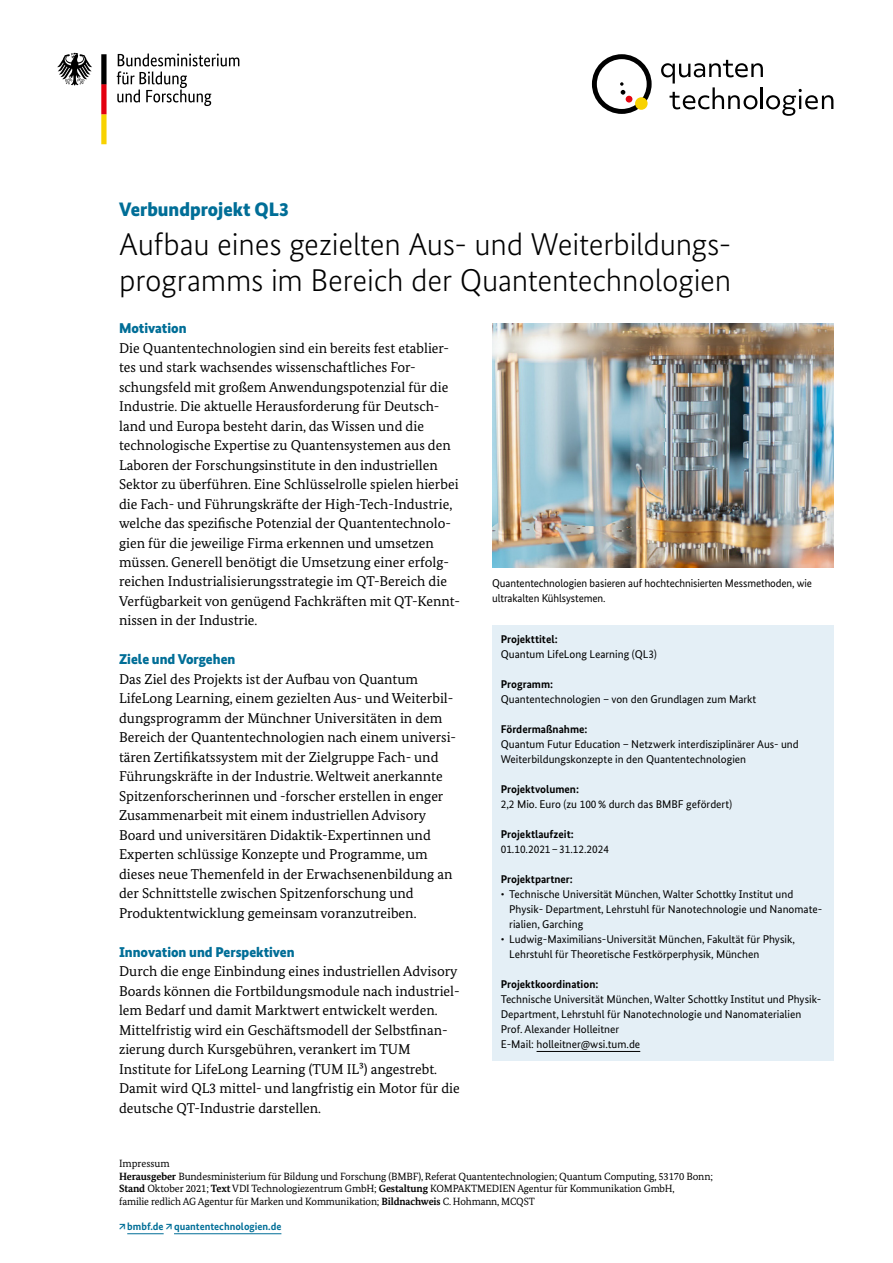
<style>
.page{position:relative;width:893px;height:1263px;background:#fff}
.page>*{position:absolute;margin:0;border:0;box-sizing:border-box;transform-origin:0 0}
.H1_Headline_schwarz{font:300 31.5px/36px "Bundes Sans";letter-spacing:-.01em;color:#000}
.P_Subheadline{font:900 19.5px "Bundes Sans";color:#006e97}
.P_Fliess{font:14.25px/19.5px "Bundes Serif";color:#000}
.H2_Headline{font:900 14.25px "Bundes Sans";color:#006e97}
.H2_Kasten_Head{font:11.25px/15px "Bundes Sans";color:#000}
.LI_Aufzählung{font:11.25px/15px "Bundes Sans";color:#000}
.P_Kasten{font:11.25px/15px "Bundes Sans";color:#000}
.BU_Caption{font:11.25px/15px "Bundes Sans";letter-spacing:-.01em;color:#000}
.H2_Kasten_Head-2{font:700 11.25px "Bundes Sans";color:#000}
.P_Impressum{font:10.5px/12.6px "Bundes Serif";letter-spacing:-.01em;color:#000}
.URL{font:700 10.5px "Bundes Sans";color:#006e97}
.H2_Impressum{font:10.5px "Bundes Serif";color:#000}
.s1{font-weight:700}
</style>
<div class="page">
<div style="left:492px;top:626px;width:341px;height:434px;background:#e4eff6"></div>
<hr style="left:537px;top:1051px;width:103px;height:1px;background:#000">
<svg style="left:117px;top:53px;width:122px;height:53px"></svg>
<svg style="left:57px;top:53px;width:35px;height:33px"></svg>
<svg style="left:101px;top:54px;width:6px;height:90px"></svg>
<img style="left:492px;top:323px;width:341px;height:244px">
<svg style="left:592px;top:54px;width:60px;height:60px"></svg>
<div style="left:635px;top:97px;width:13px;height:13px;background:#f8d200;border-radius:50%"></div>
<svg style="left:661px;top:60px;width:172px;height:56px"></svg>
<hr style="left:127px;top:1233px;width:37px;height:1px;background:#006e97">
<hr style="left:174px;top:1233px;width:107px;height:1px;background:#006e97">
<p class="P_Subheadline" style="left:119px;top:198px;width:171px">Verbundprojekt QL3</p>
<h1 class="H1_Headline_schwarz" style="left:119px;top:226px;width:614px">Aufbau eines gezielten Aus- und Weiterbildungs&shy;programms im Bereich der Quantentechnologien</h1>
<h2 class="H2_Headline" style="left:119px;top:320px;width:69px">Motivation</h2>
<p class="P_Fliess" style="left:119px;top:338px;width:343px">Die Quantentechnologien sind ein bereits fest etablier&shy;tes und stark wachsendes wissenschaftliches For&shy;schungsfeld mit großem Anwendungspotenzial für die Industrie. Die aktuelle Herausforderung für Deutsch&shy;land und Europa besteht darin, das Wissen und die technologische Expertise zu Quantensystemen aus den Laboren der Forschungsinstitute in den industriellen Sektor zu überführen. Eine Schlüsselrolle spielen hierbei die Fach- und Führungskräfte der High-Tech-Industrie, welche das spezifische Potenzial der Quantentechnolo&shy;gien für die jeweilige Firma erkennen und umsetzen müssen. Generell benötigt die Umsetzung einer erfolg&shy;reichen Industrialisierungsstrategie im QT-Bereich die Verfügbarkeit von genügend Fachkräften mit QT-Kennt&shy;nissen in der Industrie.</p>
<h2 class="H2_Headline" style="left:119px;top:651px;width:118px">Ziele und Vorgehen</h2>
<p class="P_Fliess" style="left:119px;top:669px;width:339px">Das Ziel des Projekts ist der Aufbau von Quantum LifeLong Learning, einem gezielten Aus- und Weiterbil&shy;dungsprogramm der Münchner Universitäten in dem Bereich der Quantentechnologien nach einem universi&shy;tären Zertifikatssystem mit der Zielgruppe Fach- und Führungskräfte in der Industrie. Weltweit anerkannte Spitzenforscherinnen und -forscher erstellen in enger Zusammenarbeit mit einem industriellen Advisory Board und universitären Didaktik-Expertinnen und Experten schlüssige Konzepte und Programme, um dieses neue Themenfeld in der Erwachsenenbildung an der Schnittstelle zwischen Spitzenforschung und Produktentwicklung gemeinsam voranzutreiben.</p>
<h2 class="H2_Headline" style="left:119px;top:943px;width:177px">Innovation und Perspektiven</h2>
<p class="P_Fliess" style="left:119px;top:962px;width:342px">Durch die enge Einbindung eines industriellen Advisory Boards können die Fortbildungsmodule nach industriel&shy;lem Bedarf und damit Marktwert entwickelt werden.<br>Mittelfristig wird ein Geschäftsmodell der Selbstfinan&shy;zierung durch Kursgebühren, verankert im TUM Institute for LifeLong Learning (TUM IL³) angestrebt.<br>Damit wird QL3 mittel- und langfristig ein Motor für die deutsche QT-Industrie darstellen.</p>
<p class="BU_Caption" style="left:492px;top:575px;width:321px">Quantentechnologien basieren auf hochtechnisierten Messmethoden, wie ultrakalten Kühlsystemen.</p>
<h2 class="H2_Kasten_Head" style="left:501px;top:631px;width:158px"><span class="s1">Projekttitel:<br></span>Quantum LifeLong Learning (QL3)</h2>
<h2 class="H2_Kasten_Head" style="left:501px;top:676px;width:257px"><span class="s1">Programm:<br></span>Quantentechnologien – von den Grundlagen zum Markt</h2>
<h2 class="H2_Kasten_Head" style="left:501px;top:721px;width:300px"><span class="s1">Fördermaßnahme:<br></span>Quantum Futur Education – Netzwerk interdisziplinärer Aus- und<br>Weiterbildungskonzepte in den Quantentechnologien</h2>
<h2 class="H2_Kasten_Head" style="left:501px;top:781px;width:233px"><span class="s1">Projektvolumen:<br></span>2,2 Mio. Euro (zu 100 % durch das BMBF gefördert)</h2>
<h2 class="H2_Kasten_Head" style="left:501px;top:826px;width:110px"><span class="s1">Projektlaufzeit:<br></span>01.10.2021 – 31.12.2024</h2>
<h2 class="H2_Kasten_Head-2" style="left:501px;top:872px;width:74px">Projektpartner:</h2>
<p class="LI_Aufzählung" style="left:509px;top:886px;width:315px;text-indent:-9px">• Technische Universität München, Walter Schottky Institut und<br>Physik- Department, Lehrstuhl für Nanotechnologie und Nanomate&shy;rialien, Garching</p>
<p class="LI_Aufzählung" style="left:509px;top:931px;width:287px;text-indent:-9px">• Ludwig-Maximilians-Universität München, Fakultät für Physik,<br>Lehrstuhl für Theoretische Festkörperphysik, München</p>
<h2 class="H2_Kasten_Head-2" style="left:501px;top:977px;width:99px">Projektkoordination:</h2>
<p class="P_Kasten" style="left:501px;top:991px;width:322px">Technische Universität München, Walter Schottky Institut und Physik-<br>Department, Lehrstuhl für Nanotechnologie und Nanomaterialien</p>
<p class="P_Kasten" style="left:501px;top:1021px;width:120px">Prof. Alexander Holleitner</p>
<p class="P_Kasten" style="left:501px;top:1036px;width:141px">E-Mail: holleitner@wsi.tum.de</p>
<h2 class="H2_Impressum" style="left:119px;top:1157px;width:52px">Impressum</h2>
<p class="P_Impressum" style="left:119px;top:1170px;width:595px"><span class="s1">Herausgeber</span> Bundesministerium für Bildung und Forschung (BMBF), Referat Quantentechnologien; Quantum Computing, 53170 Bonn;<br><span class="s1">Stand</span> Oktober 2021; <span class="s1">Text</span> VDI Technologiezentrum GmbH; <span class="s1">Gestaltung</span> KOMPAKTMEDIEN Agentur für Kommunikation GmbH,<br>familie redlich AG Agentur für Marken und Kommunikation; <span class="s1">Bildnachweis</span> C. Hohmann, MCQST</p>
<p class="URL" style="left:119px;top:1220px;width:164px">↗bmbf.de ↗quantentechnologien.de</p>
</div>
